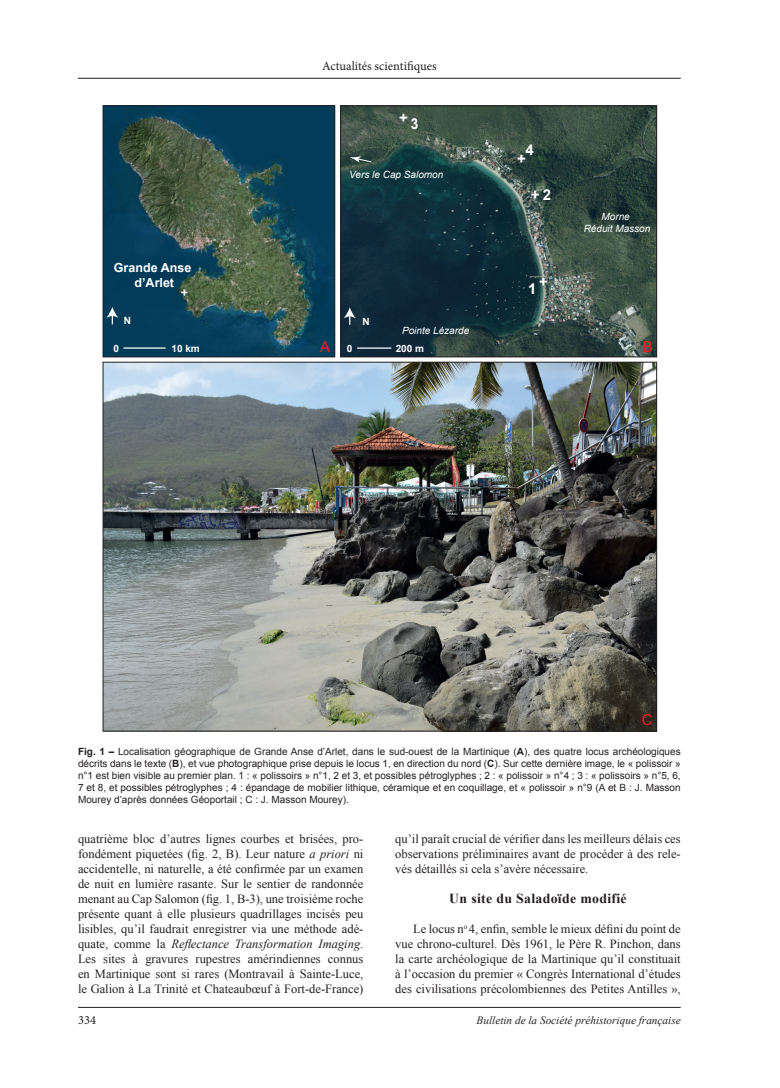
<style>
.page{position:relative;width:780px;height:1088px;background:#fff}
.page>*{position:absolute;margin:0;border:0;box-sizing:border-box;transform-origin:0 0}
.t1{font:700 15px "Arial";color:#fff}
.t2{font:15px "Arial";color:#ee1d23}
.t3{font:700 15px "Arial";color:#fff;scale:.91 1}
.t4{font:700 13.75px "Times New Roman";letter-spacing:.025em;color:#231f20}
.t5{font:12.5px/15px "Times New Roman";color:#231f20;text-align:justify}
.t6{font:12.5px "Minion Pro";color:#231f20}
.t7{font:700 12.5px/15px "Arial";color:#fff;text-align:center}
.t8{font:italic 11.25px "Times New Roman";color:#231f20}
.t9{font:10px/12px "Arial";color:#231f20;text-align:justify}
.t10{font:italic 10px/12px "Arial";color:#fff;text-align:center}
.t11{font:700 10px "Arial";color:#fff}
.s1{font-weight:700}
.s2{font-style:italic}
</style>
<div class="page">
<hr style="left:78px;top:78px;width:602px;height:1px;background:#231f20">
<hr style="left:78px;top:1007px;width:602px;height:1px;background:#231f20">
<img style="left:105px;top:364px;width:550px;height:365px">
<img style="left:342px;top:107px;width:313px;height:248px">
<div style="left:340px;top:105px;width:317px;height:252px;border:1px solid #231f20"></div>
<img style="left:105px;top:107px;width:228px;height:248px">
<div style="left:103px;top:105px;width:232px;height:252px;border:1px solid #231f20"></div>
<hr style="left:357px;top:347px;width:34px;height:2px;background:#fff">
<svg style="left:344px;top:307px;width:11px;height:18px"></svg>
<hr style="left:123px;top:347px;width:42px;height:2px;background:#fff">
<svg style="left:106px;top:307px;width:12px;height:17px"></svg>
<svg style="left:350px;top:156px;width:22px;height:7px"></svg>
<p class="t6" style="left:322px;top:58px;width:116px">Actualités scientifiques</p>
<p class="t1" style="left:399px;top:107px;width:10px">+</p>
<p class="t3" style="left:411px;top:113px;width:10px">3</p>
<p class="t10" style="left:349px;top:168px;width:96px">Vers le Cap Salomon</p>
<p class="t1" style="left:525px;top:139px;width:10px">4</p>
<p class="t1" style="left:517px;top:149px;width:10px">+</p>
<p class="t1" style="left:531px;top:185px;width:22px">+2</p>
<p class="t7" style="left:114px;top:261px;width:79px">Grande Anse d’Arlet</p>
<p class="t7" style="left:181px;top:285px;width:9px">+</p>
<p class="t1" style="left:528px;top:278px;width:10px">1</p>
<p class="t1" style="left:539px;top:271px;width:10px">+</p>
<p class="t11" style="left:124px;top:314px;width:9px">N</p>
<p class="t11" style="left:362px;top:314px;width:9px">N</p>
<p class="t10" style="left:402px;top:325px;width:69px">Pointe Lézarde</p>
<p class="t10" style="left:583px;top:211px;width:68px">Morne<br>Réduit Masson</p>
<p class="t11" style="left:113px;top:341px;width:7px">0</p>
<p class="t11" style="left:171px;top:341px;width:30px">10 km</p>
<p class="t2" style="left:320px;top:336px;width:12px">A</p>
<p class="t2" style="left:643px;top:336px;width:12px">B</p>
<p class="t11" style="left:347px;top:341px;width:7px">0</p>
<p class="t11" style="left:396px;top:341px;width:30px">200 m</p>
<p class="t2" style="left:641px;top:709px;width:12px">C</p>
<p class="t9" style="left:78px;top:746px;width:604px"><span class="s1">Fig. 1 –</span> Localisation géographique de Grande Anse d’Arlet, dans le sud-ouest de la Martinique (<span class="s1">A</span>), des quatre locus archéologiques décrits dans le texte (<span class="s1">B</span>), et vue photographique prise depuis le locus 1, en direction du nord (<span class="s1">C</span>). Sur cette dernière image, le « polissoir » n°1 est bien visible au premier plan. 1 : « polissoirs » n°1, 2 et 3, et possibles pétroglyphes ; 2 : « polissoir » n°4 ; 3 : « polissoirs » n°5, 6, 7 et 8, et possibles pétroglyphes ; 4 : épandage de mobilier lithique, céramique et en coquillage, et « polissoir » n°9 (A et B : J. Masson Mourey d’après données Géoportail ; C : J. Masson Mourey).</p>
<p class="t5" style="left:78px;top:831px;width:287px">quatrième bloc d’autres lignes courbes et brisées, pro&shy;fondément piquetées (fig. 2, B). Leur nature <span class="s2">a priori</span> ni accidentelle, ni naturelle, a été confirmée par un examen de nuit en lumière rasante. Sur le sentier de randonnée menant au Cap Salomon (fig. 1, B-3), une troisième roche présente quant à elle plusieurs quadrillages incisés peu lisibles, qu’il faudrait enregistrer via une méthode adé&shy;quate, comme la <span class="s2">Reflectance Transformation Imaging</span>.<br>Les sites à gravures rupestres amérindiennes connus en Martinique sont si rares (Montravail à Sainte-Luce, le Galion à La Trinité et Chateaubœuf à Fort-de-France)</p>
<p class="t5" style="left:395px;top:831px;width:287px">qu’il paraît crucial de vérifier dans les meilleurs délais ces observations préliminaires avant de procéder à des rele&shy;vés détaillés si cela s’avère nécessaire.</p>
<p class="t4" style="left:449px;top:889px;width:179px">Un site du Saladoïde modifié</p>
<p class="t5" style="left:395px;top:921px;width:287px;text-indent:18px">Le locus n<sup>o</sup> 4, enfin, semble le mieux défini du point de vue chrono-culturel. Dès 1961, le Père R. Pinchon, dans la carte archéologique de la Martinique qu’il constituait à l’occasion du premier « Congrès International d’études des civilisations précolombiennes des Petites Antilles »,</p>
<p class="t6" style="left:78px;top:1011px;width:20px">334</p>
<p class="t8" style="left:476px;top:1012px;width:206px">Bulletin de la Société préhistorique française</p>
</div>
